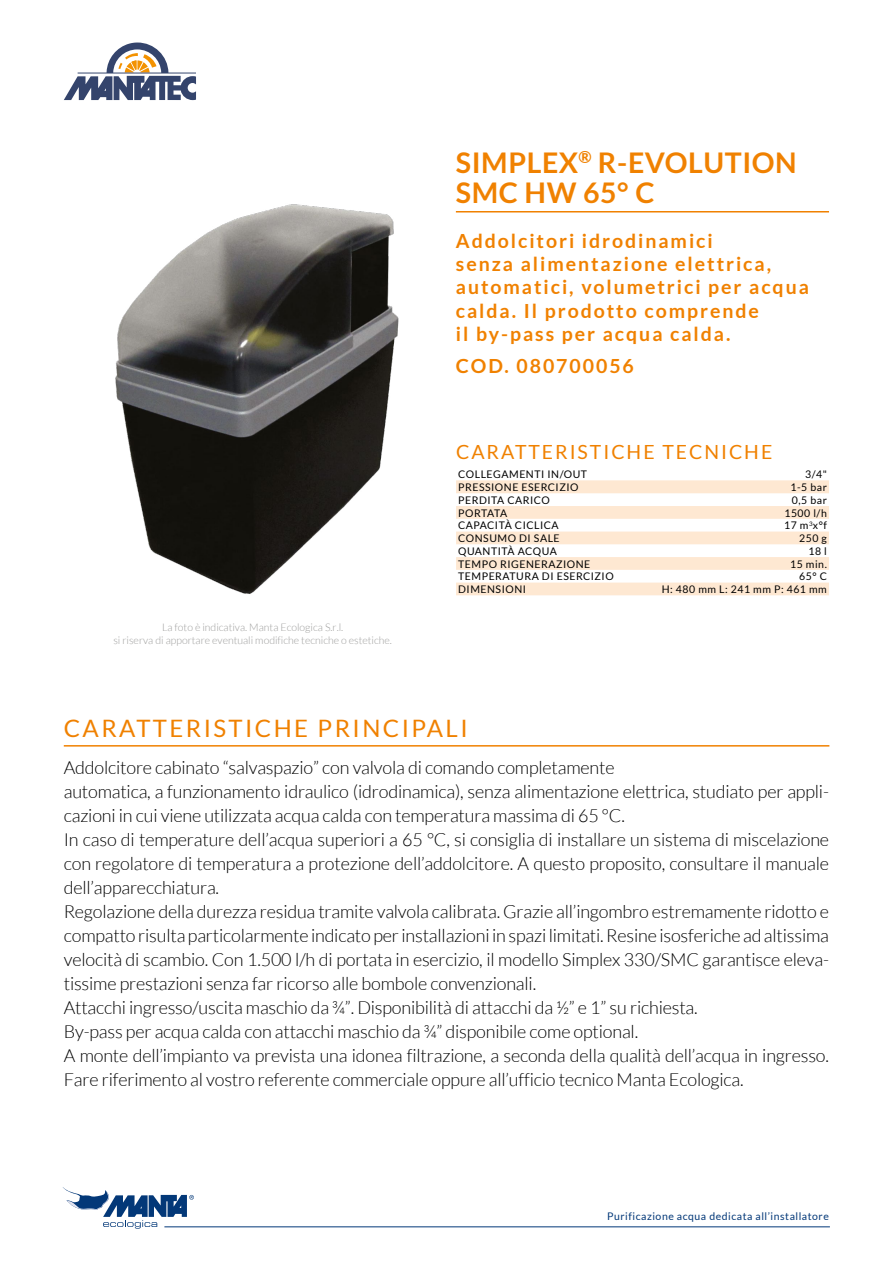
<style>
.page{position:relative;width:893px;height:1263px;background:#fff}
.page>*{position:absolute;margin:0;border:0;box-sizing:border-box;transform-origin:0 0}
.t1{font:700 28.5px/30px "Lato";letter-spacing:.02em;color:#f08100}
.t2{font:24px "Lato";letter-spacing:.1em;color:#f08100}
.t3{font:700 19.5px/23.4px "Lato";letter-spacing:.1em;color:#f08100}
.t4{font:19.5px "Lato";letter-spacing:.1em;color:#f08100}
.t5{font:300 18px/24px "Lato";letter-spacing:-.01em;color:#000}
.t6{font:10.5px "Lato";letter-spacing:.05em;color:#000}
.t7{font:300 10.5px/12.6px "Lato";color:#9d9d9c;text-align:center}
.t8{font:10.5px "Lato";letter-spacing:.05em;color:#033878}
.t9{font:10.5px "Lato";letter-spacing:.005em;color:#000}
</style>
<div class="page">
<svg style="left:63px;top:1187px;width:131px;height:41px"></svg>
<hr style="left:164px;top:1226px;width:666px;height:1px;background:#033878">
<svg style="left:64px;top:43px;width:132px;height:57px"></svg>
<hr style="left:64px;top:745px;width:765px;height:1px;background:#f08100">
<hr style="left:456px;top:211px;width:373px;height:1px;background:#f08100">
<svg style="left:456px;top:480px;width:373px;height:115px"></svg>
<img style="left:115px;top:204px;width:284px;height:390px">
<h1 class="t1" style="left:456px;top:147px;width:342px">SIMPLEX<sup>®</sup> R-EVOLUTION<br>SMC HW 65° C</h1>
<p class="t3" style="left:456px;top:228px;width:355px">Addolcitori idrodinamici<br>senza alimentazione elettrica, automatici, volumetrici per acqua calda. Il prodotto comprende<br>il by-pass per acqua calda.</p>
<p class="t3" style="left:456px;top:353px;width:180px">COD. 080700056</p>
<p class="t4" style="left:456px;top:442px;width:318px">CARATTERISTICHE TECNICHE</p>
<p class="t7" style="left:113px;top:621px;width:280px">La foto è indicativa. Manta Ecologica S.r.l.<br>si riserva di apportare eventuali modifiche tecniche o estetiche.</p>
<p class="t6" style="left:458px;top:468px;width:130px">COLLEGAMENTI IN/OUT</p>
<p class="t6" style="left:805px;top:468px;width:23px">3/4"</p>
<p class="t6" style="left:458px;top:481px;width:122px">PRESSIONE ESERCIZIO</p>
<p class="t6" style="left:790px;top:481px;width:38px">1-5 bar</p>
<p class="t6" style="left:458px;top:494px;width:93px">PERDITA CARICO</p>
<p class="t6" style="left:792px;top:494px;width:37px">0,5 bar</p>
<p class="t9" style="left:458px;top:507px;width:51px">PORTATA</p>
<p class="t6" style="left:784px;top:507px;width:44px">1500 l/h</p>
<p class="t6" style="left:458px;top:520px;width:102px">CAPACITÀ CICLICA</p>
<p class="t6" style="left:784px;top:520px;width:44px">17 m<sup>3</sup>x°f</p>
<p class="t6" style="left:458px;top:532px;width:103px">CONSUMO DI SALE</p>
<p class="t6" style="left:799px;top:532px;width:29px">250 g</p>
<p class="t6" style="left:458px;top:545px;width:100px">QUANTITÀ ACQUA</p>
<p class="t6" style="left:808px;top:545px;width:20px">18 l</p>
<p class="t6" style="left:458px;top:558px;width:134px">TEMPO RIGENERAZIONE</p>
<p class="t6" style="left:790px;top:558px;width:38px">15 min.</p>
<p class="t6" style="left:458px;top:571px;width:157px">TEMPERATURA DI ESERCIZIO</p>
<p class="t6" style="left:799px;top:571px;width:29px">65° C</p>
<p class="t6" style="left:458px;top:583px;width:69px">DIMENSIONI</p>
<p class="t6" style="left:662px;top:583px;width:167px">H: 480 mm L: 241 mm P: 461 mm</p>
<h2 class="t2" style="left:64px;top:714px;width:405px">CARATTERISTICHE PRINCIPALI</h2>
<p class="t5" style="left:64px;top:756px;width:767px">Addolcitore cabinato “salvaspazio” con valvola di comando completamente<br>automatica, a funzionamento idraulico (idrodinamica), senza alimentazione elettrica, studiato per appli&shy;cazioni in cui viene utilizzata acqua calda con temperatura massima di 65 °C.<br>In caso di temperature dell’acqua superiori a 65 °C, si consiglia di installare un sistema di miscelazione con regolatore di temperatura a protezione dell’addolcitore. A questo proposito, consultare il manuale dell’apparecchiatura.<br>Regolazione della durezza residua tramite valvola calibrata. Grazie all’ingombro estremamente ridotto e compatto risulta particolarmente indicato per installazioni in spazi limitati. Resine isosferiche ad altissima velocità di scambio. Con 1.500 l/h di portata in esercizio, il modello Simplex 330/SMC garantisce eleva&shy;tissime prestazioni senza far ricorso alle bombole convenzionali.<br>Attacchi ingresso/uscita maschio da ¾”. Disponibilità di attacchi da ½” e 1” su richiesta.<br>By-pass per acqua calda con attacchi maschio da ¾” disponibile come optional.<br>A monte dell’impianto va prevista una idonea filtrazione, a seconda della qualità dell’acqua in ingresso.<br>Fare riferimento al vostro referente commerciale oppure all’ufficio tecnico Manta Ecologica.</p>
<p class="t8" style="left:607px;top:1211px;width:223px">Purificazione acqua dedicata all’installatore</p>
</div>
